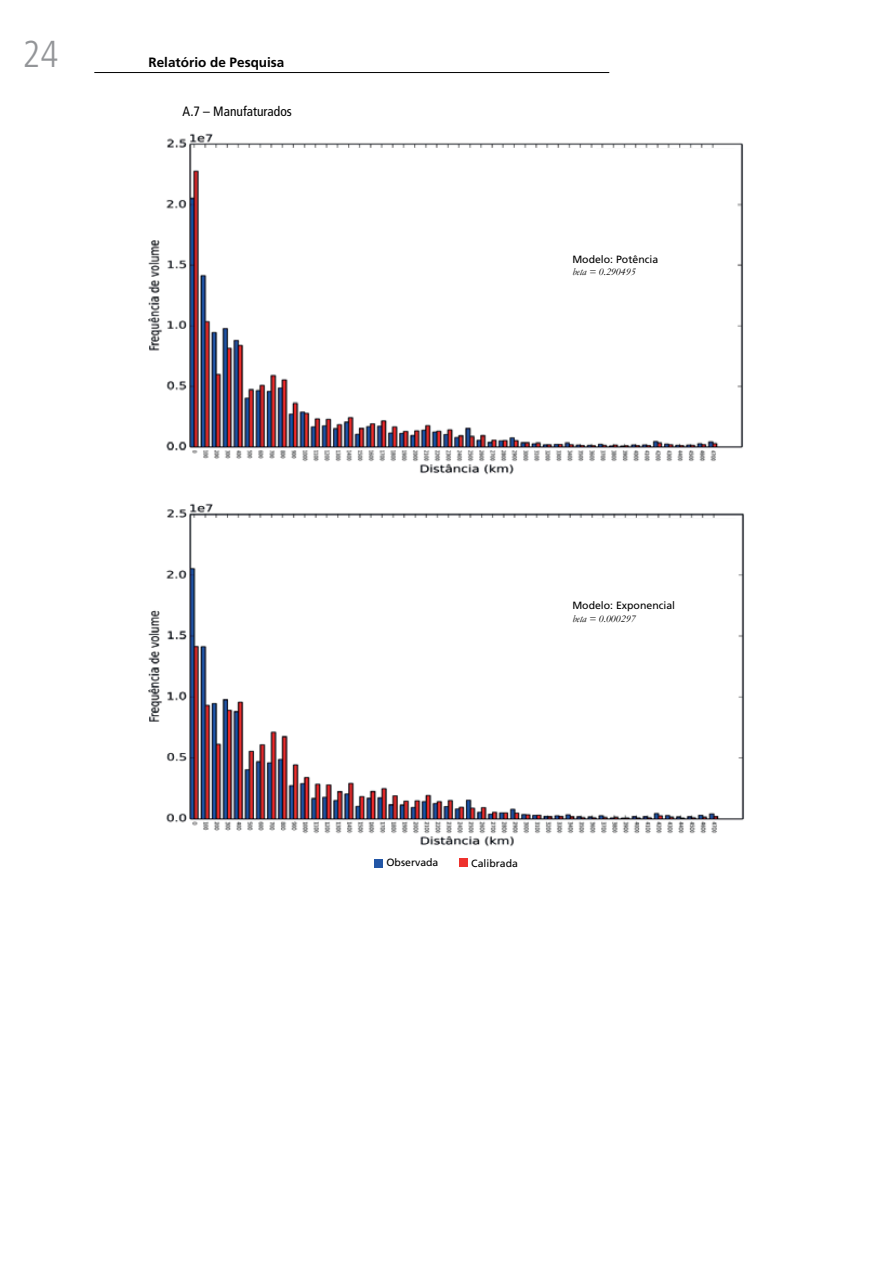
<style>
.page{position:relative;width:893px;height:1263px;background:#fff}
.page>*{position:absolute;margin:0;border:0;box-sizing:border-box;transform-origin:0 0}
.t1{font:condensed 37.5px "Frutiger 47 Light";color:#939598}
.t2{font:700 13.5px "Frutiger LT Pro";color:#000}
.t3{font:condensed 13.5px "Frutiger LT Pro";color:#000}
.t4{font:10.5px "Frutiger";color:#000}
.t5{font:italic 10.5px "Garamond";color:#000}
</style>
<div class="page">
<hr style="left:94px;top:72px;width:515px;height:1px;background:#000">
<div style="left:374px;top:858px;width:8px;height:9px;background:#2256a6"></div>
<div style="left:459px;top:858px;width:8px;height:8px;background:#ee312d"></div>
<img style="left:148px;top:503px;width:596px;height:344px">
<img style="left:148px;top:133px;width:595px;height:342px">
<div style="left:594px;top:149px;width:143px;height:46px;background:#fff"></div>
<div style="left:592px;top:519px;width:145px;height:47px;background:#fff"></div>
<div style="left:562px;top:237px;width:139px;height:44px;background:#fff"></div>
<div style="left:562px;top:598px;width:164px;height:75px;background:#fff"></div>
<h1 class="t1" style="left:22px;top:32px;width:37px">24</h1>
<p class="t2" style="left:148px;top:55px;width:137px">Relatório de Pesquisa</p>
<p class="t3" style="left:182px;top:103px;width:111px">A.7 – Manufaturados</p>
<p class="t4" style="left:572px;top:253px;width:87px">Modelo: Potência</p>
<p class="t5" style="left:572px;top:265px;width:65px">beta = 0.290495</p>
<p class="t4" style="left:572px;top:599px;width:104px">Modelo: Exponencial</p>
<p class="t5" style="left:572px;top:611px;width:65px">beta = 0.000297</p>
<p class="t4" style="left:386px;top:856px;width:53px">Observada</p>
<p class="t4" style="left:471px;top:856px;width:48px">Calibrada</p>
</div>
